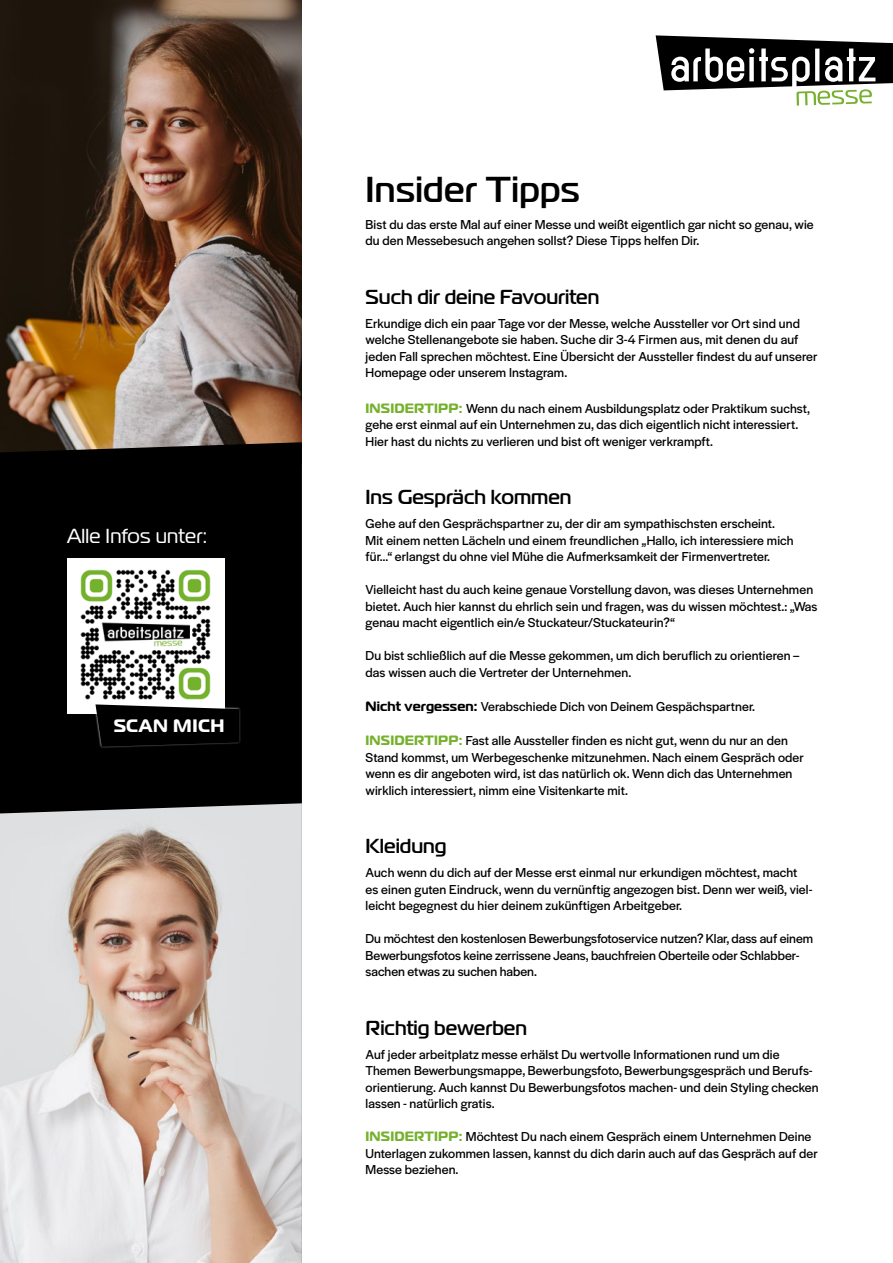
<style>
.page{position:relative;width:893px;height:1263px;background:#fff}
.page>*{position:absolute;margin:0;border:0;box-sizing:border-box;transform-origin:0 0}
.t1{font:500 36px "Magistral";letter-spacing:.01em;color:#000}
.t2{font:500 20.25px "Magistral";color:#000}
.t3{font:20.25px "Magistral";letter-spacing:.01em;color:#fff}
.t4{font:700 18px "Magistral";letter-spacing:.03em;color:#fff}
.t5{font:13.5px/16.5px "Halyard Display";letter-spacing:.01em;color:#000}
.s1{font-family:"Magistral";font-weight:700;color:#75b12c}
.s2{font-family:"Magistral";font-weight:700}
</style>
<div class="page">
<svg style="left:655px;top:35px;width:238px;height:71px"></svg>
<img style="left:0;top:0;width:302px;height:442px">
<div style="left:0;top:442px;width:302px;height:361px;background:#000"></div>
<img style="left:67px;top:558px;width:156px;height:155px">
<svg style="left:93px;top:702px;width:149px;height:47px;background:#181818"></svg>
<img style="left:0;top:803px;width:302px;height:460px">
<h2 class="t3" style="left:67px;top:523px;width:142px">Alle Infos unter:</h2>
<h3 class="t4" style="left:114px;top:714px;width:112px">SCAN MICH</h3>
<h1 class="t1" style="left:366px;top:167px;width:216px">Insider Tipps</h1>
<p class="t5" style="left:366px;top:215px;width:450px">Bist du das erste Mal auf einer Messe und weißt eigentlich gar nicht so genau, wie du den Messebesuch angehen sollst? Diese Tipps helfen Dir.</p>
<h2 class="t2" style="left:366px;top:284px;width:235px">Such dir deine Favouriten</h2>
<p class="t5" style="left:366px;top:314px;width:453px">Erkundige dich ein paar Tage vor der Messe, welche Aussteller vor Ort sind und welche Stellenangebote sie haben. Suche dir 3-4 Firmen aus, mit denen du auf jeden Fall sprechen möchtest. Eine Übersicht der Aussteller findest du auf unserer Homepage oder unserem Instagram.</p>
<p class="t5" style="left:366px;top:399px;width:446px"><span class="s1">INSIDERTIPP:</span> Wenn du nach einem Ausbildungsplatz oder Praktikum suchst, gehe erst einmal auf ein Unternehmen zu, das dich eigentlich nicht interessiert.<br>Hier hast du nichts zu verlieren und bist oft weniger verkrampft.</p>
<h2 class="t2" style="left:366px;top:485px;width:208px">Ins Gespräch kommen</h2>
<p class="t5" style="left:366px;top:515px;width:430px">Gehe auf den Gesprächspartner zu, der dir am sympathischsten erscheint.<br>Mit einem netten Lächeln und einem freundlichen „Hallo, ich interessiere mich für…“ erlangst du ohne viel Mühe die Aufmerksamkeit der Firmenvertreter.</p>
<p class="t5" style="left:366px;top:581px;width:453px">Vielleicht hast du auch keine genaue Vorstellung davon, was dieses Unternehmen bietet. Auch hier kannst du ehrlich sein und fragen, was du wissen möchtest.: „Was genau macht eigentlich ein/e Stuckateur/Stuckateurin?“</p>
<p class="t5" style="left:366px;top:647px;width:436px">Du bist schließlich auf die Messe gekommen, um dich beruflich zu orientieren – das wissen auch die Vertreter der Unternehmen.</p>
<p class="t5" style="left:366px;top:697px;width:391px"><span class="s2">Nicht vergessen:</span> Verabschiede Dich von Deinem Gespächspartner.</p>
<p class="t5" style="left:366px;top:732px;width:440px"><span class="s1">INSIDERTIPP:</span> Fast alle Aussteller finden es nicht gut, wenn du nur an den Stand kommst, um Werbegeschenke mitzunehmen. Nach einem Gespräch oder wenn es dir angeboten wird, ist das natürlich ok. Wenn dich das Unternehmen wirklich interessiert, nimm eine Visitenkarte mit.</p>
<h2 class="t2" style="left:366px;top:834px;width:83px">Kleidung</h2>
<p class="t5" style="left:366px;top:864px;width:449px">Auch wenn du dich auf der Messe erst einmal nur erkundigen möchtest, macht es einen guten Eindruck, wenn du vernünftig angezogen bist. Denn wer weiß, viel&shy;leicht begegnest du hier deinem zukünftigen Arbeitgeber.</p>
<p class="t5" style="left:366px;top:930px;width:449px">Du möchtest den kostenlosen Bewerbungsfotoservice nutzen? Klar, dass auf einem<br>Bewerbungsfotos keine zerrissene Jeans, bauchfreien Oberteile oder Schlabber&shy;sachen etwas zu suchen haben.</p>
<h2 class="t2" style="left:366px;top:1015px;width:163px">Richtig bewerben</h2>
<p class="t5" style="left:366px;top:1045px;width:455px">Auf jeder arbeitplatz messe erhälst Du wertvolle Informationen rund um die Themen Bewerbungsmappe, Bewerbungsfoto, Bewerbungsgespräch und Berufs&shy;orientierung. Auch kannst Du Bewerbungsfotos machen- und dein Styling checken lassen - natürlich gratis.</p>
<p class="t5" style="left:366px;top:1128px;width:454px"><span class="s1">INSIDERTIPP:</span> Möchtest Du nach einem Gespräch einem Unternehmen Deine<br>Unterlagen zukommen lassen, kannst du dich darin auch auf das Gespräch auf der<br>Messe beziehen.</p>
</div>
